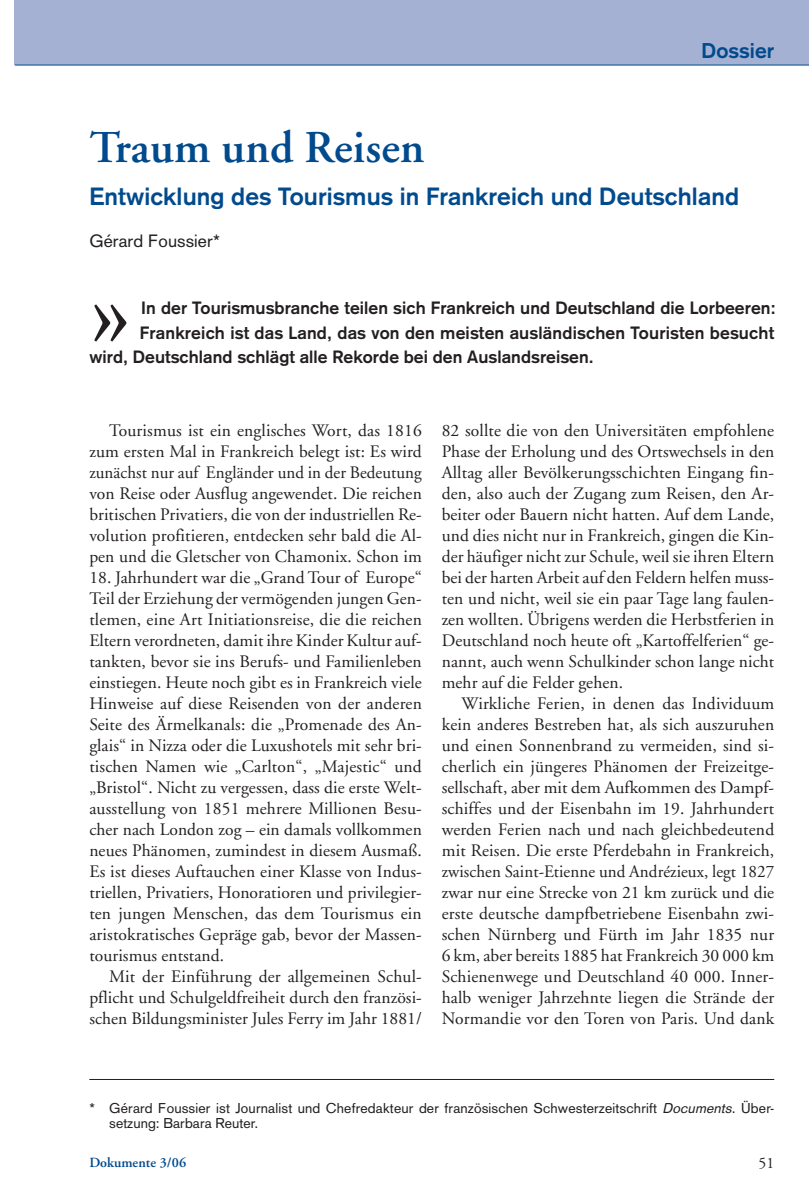
<style>
.page{position:relative;width:809px;height:1191px;background:#fff}
.page>*{position:absolute;margin:0;border:0;box-sizing:border-box;transform-origin:0 0}
.t1{font:111.48px "Adobe Garamond";color:#231f20}
.t2{font:600 45.5px "Adobe Garamond";letter-spacing:.005em;color:#004a8d}
.t3{font:700 24.5px "Akzidenz Grotesk";letter-spacing:.005em;color:#004a8d}
.t4{font:700 21px "Akzidenz Grotesk";letter-spacing:.005em;color:#004a8d}
.t5{font:17.5px/21px "Adobe Garamond";letter-spacing:.005em;color:#231f20;text-align:justify}
.t6{font:700 17.5px "Akzidenz Grotesk";letter-spacing:.005em;color:#231f20}
.t7{font:17.5px "Akzidenz Grotesk";letter-spacing:.005em;color:#231f20}
.t8{font:15.75px "Adobe Garamond";color:#231f20}
.t9{font:14px/15.8px "Akzidenz Grotesk";letter-spacing:.01em;color:#231f20}
.t10{font:600 14px "Adobe Garamond";letter-spacing:.005em;color:#004a8d}
.s1{font-style:italic}
</style>
<div class="page">
<div style="left:15px;top:1px;width:793px;height:64px;background:#a4b1d2"></div>
<hr style="left:15px;top:65px;width:793px;height:1px;background:#004a8d">
<hr style="left:89px;top:1079px;width:685px;height:1px;background:#231f20">
<h2 class="t2" style="left:89px;top:130px;width:336px">Traum und Reisen</h2>
<p class="t4" style="left:701px;top:43px;width:74px">Dossier</p>
<h3 class="t3" style="left:89px;top:187px;width:651px">Entwicklung des Tourismus in Frankreich und Deutschland</h3>
<p class="t7" style="left:89px;top:234px;width:132px">Gérard Foussier*</p>
<h1 class="t1" style="left:89px;top:265px;width:44px">»</h1>
<p class="t6" style="left:141px;top:302px;width:636px">In der Tourismusbranche teilen sich Frankreich und Deutschland die Lorbeeren:</p>
<p class="t6" style="left:140px;top:326px;width:636px">Frankreich ist das Land, das von den meisten ausländischen Touristen besucht</p>
<p class="t6" style="left:89px;top:351px;width:506px">wird, Deutschland schlägt alle Rekorde bei den Auslandsreisen.</p>
<p class="t5" style="left:89px;top:421px;width:334px;text-indent:20px">Tourismus ist ein englisches Wort, das 1816 zum ersten Mal in Frankreich belegt ist: Es wird zunächst nur auf Engländer und in der Bedeutung von Reise oder Ausflug angewendet. Die reichen britischen Privatiers, die von der industriellen Re&shy;volution profitieren, entdecken sehr bald die Al&shy;pen und die Gletscher von Chamonix. Schon im</p>
<p class="t5" style="left:89px;top:568px;width:334px">18. Jahrhundert war die „Grand Tour of Europe“ Teil der Erziehung der vermögenden jungen Gen&shy;tlemen, eine Art Initiationsreise, die die reichen Eltern verordneten, damit ihre Kinder Kultur auf&shy;tankten, bevor sie ins Berufs- und Familienleben einstiegen. Heute noch gibt es in Frankreich viele Hinweise auf diese Reisenden von der anderen Seite des Ärmelkanals: die „Promenade des An&shy;glais“ in Nizza oder die Luxushotels mit sehr bri&shy;tischen Namen wie „Carlton“, „Majestic“ und „Bristol“. Nicht zu vergessen, dass die erste Welt&shy;ausstellung von 1851 mehrere Millionen Besu&shy;cher nach London zog – ein damals vollkommen neues Phänomen, zumindest in diesem Ausmaß.<br>Es ist dieses Auftauchen einer Klasse von Indus&shy;triellen, Privatiers, Honoratioren und privilegier&shy;ten jungen Menschen, das dem Tourismus ein aristokratisches Gepräge gab, bevor der Massen&shy;tourismus entstand.</p>
<p class="t5" style="left:89px;top:967px;width:334px;text-indent:20px">Mit der Einführung der allgemeinen Schul&shy;pflicht und Schulgeldfreiheit durch den französi&shy;schen Bildungsminister Jules Ferry im Jahr 1881/</p>
<p class="t5" style="left:441px;top:421px;width:334px">82 sollte die von den Universitäten empfohlene Phase der Erholung und des Ortswechsels in den Alltag aller Bevölkerungsschichten Eingang fin&shy;den, also auch der Zugang zum Reisen, den Ar&shy;beiter oder Bauern nicht hatten. Auf dem Lande, und dies nicht nur in Frankreich, gingen die Kin&shy;der häufiger nicht zur Schule, weil sie ihren Eltern bei der harten Arbeit auf den Feldern helfen muss&shy;ten und nicht, weil sie ein paar Tage lang faulen&shy;zen wollten. Übrigens werden die Herbstferien in Deutschland noch heute oft „Kartoffelferien“ ge&shy;nannt, auch wenn Schulkinder schon lange nicht mehr auf die Felder gehen.</p>
<p class="t5" style="left:441px;top:694px;width:334px;text-indent:20px">Wirkliche Ferien, in denen das Individuum kein anderes Bestreben hat, als sich auszuruhen und einen Sonnenbrand zu vermeiden, sind si&shy;cherlich ein jüngeres Phänomen der Freizeitge&shy;sellschaft, aber mit dem Aufkommen des Dampf&shy;schiffes und der Eisenbahn im 19. Jahrhundert werden Ferien nach und nach gleichbedeutend mit Reisen. Die erste Pferdebahn in Frankreich, zwischen Saint-Etienne und Andrézieux, legt 1827 zwar nur eine Strecke von 21 km zurück und die erste deutsche dampfbetriebene Eisenbahn zwi&shy;schen Nürnberg und Fürth im Jahr 1835 nur 6 km, aber bereits 1885 hat Frankreich 30 000 km Schienenwege und Deutschland 40 000. Inner&shy;halb weniger Jahrzehnte liegen die Strände der Normandie vor den Toren von Paris. Und dank</p>
<p class="t9" style="left:109px;top:1101px;width:666px;text-indent:-20px">* Gérard Foussier ist Journalist und Chefredakteur der französischen Schwesterzeitschrift <span class="s1">Documents</span>. Über&shy;setzung: Barbara Reuter.</p>
<p class="t10" style="left:89px;top:1156px;width:98px">Dokumente 3/06</p>
<p class="t8" style="left:758px;top:1156px;width:17px">51</p>
</div>
